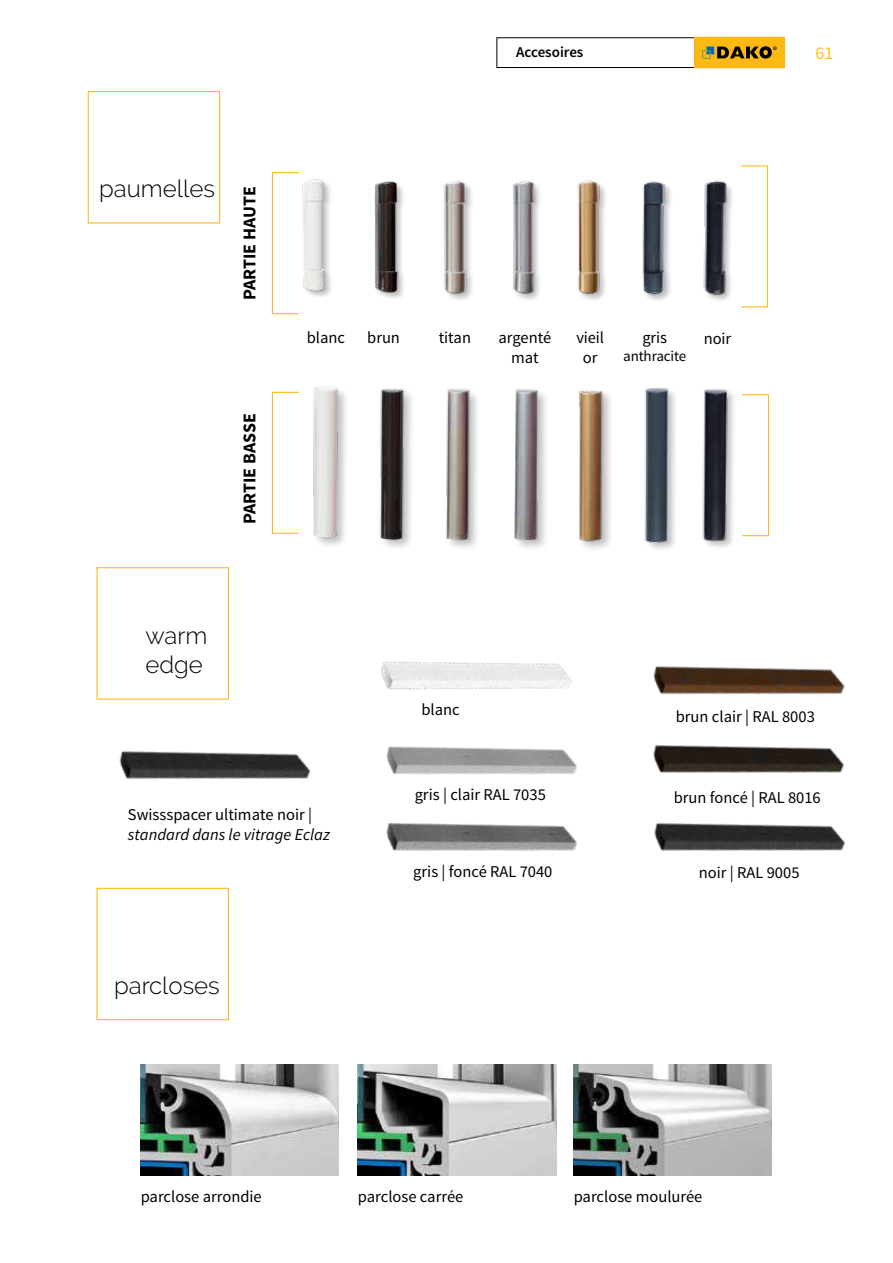
<style>
.page{position:relative;width:893px;height:1263px;background:#fff}
.page>*{position:absolute;margin:0;border:0;box-sizing:border-box;transform-origin:0 0}
.t1{font:300 24px/28.8px "Raleway";color:#000}
.t2{font:700 18px "Source Sans Pro";color:#000}
.t3{font:18px "Source Sans Pro";color:#ffc216}
.t4{font:16.5px/19.8px "Source Sans Pro";color:#000;text-align:center}
.t5{font:italic 16.5px "Source Sans Pro";color:#000}
.t6{font:15px "Source Sans Pro";letter-spacing:-.01em;color:#000}
.t7{font:600 15px "Source Sans Pro";color:#000}
</style>
<div class="page">
<div style="left:687px;top:394px;width:82px;height:142px;border:1px solid #fdb913"></div>
<div style="left:644px;top:373px;width:98px;height:176px;background:#fff"></div>
<div style="left:686px;top:165px;width:82px;height:142px;border:1px solid #fdb913"></div>
<div style="left:643px;top:145px;width:98px;height:175px;background:#fff"></div>
<div style="left:272px;top:392px;width:82px;height:142px;border:1px solid #fdb913"></div>
<div style="left:299px;top:379px;width:98px;height:176px;background:#fff"></div>
<div style="left:272px;top:172px;width:82px;height:142px;border:1px solid #fdb913"></div>
<div style="left:299px;top:159px;width:98px;height:176px;background:#fff"></div>
<div style="left:88px;top:91px;width:132px;height:132px;border:1px solid #fdb913"></div>
<img style="left:513px;top:180px;width:26px;height:120px">
<img style="left:444px;top:180px;width:28px;height:120px">
<img style="left:374px;top:181px;width:29px;height:118px">
<img style="left:297px;top:172px;width:34px;height:125px">
<img style="left:703px;top:180px;width:29px;height:121px">
<div style="left:578px;top:181px;width:31px;height:121px;background:#fbfbfb"></div>
<img style="left:577px;top:180px;width:27px;height:119px">
<img style="left:579px;top:390px;width:32px;height:159px">
<div style="left:514px;top:388px;width:35px;height:163px;background:#000;opacity:.25"></div>
<img style="left:514px;top:388px;width:29px;height:163px">
<div style="left:445px;top:388px;width:36px;height:163px;background:#fafafa"></div>
<img style="left:446px;top:389px;width:30px;height:158px">
<div style="left:379px;top:388px;width:37px;height:163px;background:#fbfbfb"></div>
<img style="left:380px;top:389px;width:30px;height:158px">
<div style="left:312px;top:386px;width:38px;height:163px;background:#000;opacity:.25"></div>
<img style="left:313px;top:387px;width:31px;height:158px">
<div style="left:97px;top:567px;width:132px;height:133px;border:1px solid #fdb913"></div>
<div style="left:97px;top:888px;width:132px;height:132px;border:1px solid #fdb913"></div>
<img style="left:141px;top:1064px;width:198px;height:111px">
<img style="left:358px;top:1064px;width:198px;height:111px">
<img style="left:574px;top:1064px;width:198px;height:111px">
<img style="left:653px;top:744px;width:192px;height:29px">
<img style="left:653px;top:666px;width:192px;height:29px">
<img style="left:386px;top:822px;width:192px;height:29px">
<img style="left:386px;top:746px;width:191px;height:29px">
<img style="left:654px;top:822px;width:192px;height:29px">
<img style="left:119px;top:750px;width:192px;height:30px">
<img style="left:381px;top:661px;width:191px;height:29px">
<img style="left:642px;top:181px;width:29px;height:120px">
<img style="left:702px;top:389px;width:32px;height:159px">
<img style="left:644px;top:388px;width:31px;height:161px">
<div style="left:497px;top:38px;width:198px;height:30px;border:1px solid #000"></div>
<div style="left:695px;top:39px;width:89px;height:27px;background:#fdb913"></div>
<svg style="left:703px;top:46px;width:74px;height:13px"></svg>
<div style="left:694px;top:37px;width:91px;height:31px;border:2px solid #fdb913"></div>
<h1 class="t1" style="left:99px;top:175px;width:117px">paumelles</h1>
<p class="t2" style="left:238px;top:300px;width:115px;rotate:-90deg">PARTIE HAUTE</p>
<p class="t2" style="left:238px;top:524px;width:112px;rotate:-90deg">PARTIE BASSE</p>
<h1 class="t1" style="left:146px;top:621px;width:64px">warm edge</h1>
<p class="t7" style="left:516px;top:43px;width:69px">Accesoires</p>
<p class="t3" style="left:816px;top:42px;width:19px">61</p>
<p class="t4" style="left:307px;top:328px;width:40px">blanc</p>
<p class="t4" style="left:367px;top:328px;width:34px">brun</p>
<p class="t4" style="left:439px;top:328px;width:34px">titan</p>
<p class="t4" style="left:498px;top:328px;width:54px">argenté mat</p>
<p class="t4" style="left:576px;top:328px;width:29px">vieil or</p>
<p class="t4" style="left:642px;top:328px;width:26px">gris</p>
<p class="t6" style="left:623px;top:347px;width:65px">anthracite</p>
<p class="t4" style="left:704px;top:329px;width:29px">noir</p>
<p class="t4" style="left:421px;top:700px;width:40px">blanc</p>
<p class="t4" style="left:676px;top:707px;width:141px">brun clair | RAL 8003</p>
<p class="t4" style="left:128px;top:805px;width:186px">Swissspacer ultimate noir |</p>
<p class="t5" style="left:128px;top:824px;width:203px">standard dans le vitrage Eclaz</p>
<h1 class="t1" style="left:114px;top:971px;width:107px">parcloses</h1>
<p class="t4" style="left:415px;top:785px;width:133px">gris | clair RAL 7035</p>
<p class="t4" style="left:674px;top:788px;width:149px">brun foncé | RAL 8016</p>
<p class="t4" style="left:413px;top:862px;width:141px">gris | foncé RAL 7040</p>
<p class="t4" style="left:699px;top:863px;width:102px">noir | RAL 9005</p>
<p class="t4" style="left:141px;top:1187px;width:123px">parclose arrondie</p>
<p class="t4" style="left:358px;top:1187px;width:107px">parclose carrée</p>
<p class="t4" style="left:574px;top:1187px;width:130px">parclose moulurée</p>
</div>
